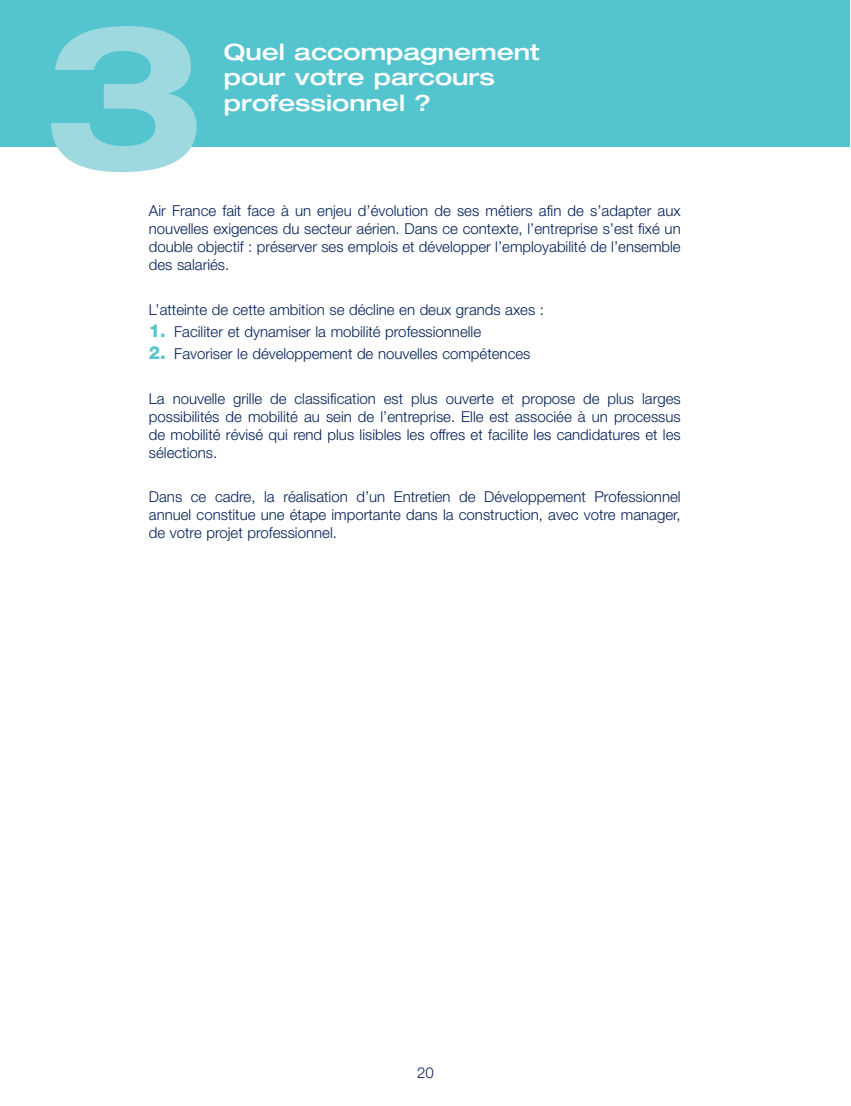
<style>
.page{position:relative;width:851px;height:1106px;background:#fff}
.page>*{position:absolute;margin:0;border:0;box-sizing:border-box;transform-origin:0 0}
.t1{font:700 expanded 199.95px "Helvetica Neue";color:#9ed9e0}
.t2{font:500 expanded 22.5px/25.5px "Helvetica Neue";color:#fff;scale:1.06 1}
.t3{font:300 15px/18px "Helvetica Neue";color:#001f56;text-align:justify}
.s1{font-weight:800;font-size:18px;color:#54c5cf}
</style>
<div class="page">
<div style="left:0;top:0;width:849px;height:146px;background:#54c5cf"></div>
<h1 class="t1" style="left:43px;top:23px;width:165px">3</h1>
<h2 class="t2" style="left:224px;top:41px;width:299px">Quel accompagnement pour votre parcours professionnel ?</h2>
<p class="t3" style="left:149px;top:203px;width:533px">Air France fait face à un enjeu d’évolution de ses métiers afin de s’adapter aux nouvelles exigences du secteur aérien. Dans ce contexte, l’entreprise s’est fixé un double objectif : préserver ses emplois et développer l’employabilité de l’ensemble des salariés.</p>
<p class="t3" style="left:149px;top:302px;width:396px">L’atteinte de cette ambition se décline en deux grands axes :</p>
<p class="t3" style="left:149px;top:324px;width:334px"><span class="s1">1.</span> Faciliter et dynamiser la mobilité professionnelle</p>
<p class="t3" style="left:149px;top:346px;width:383px"><span class="s1">2.</span> Favoriser le développement de nouvelles compétences</p>
<p class="t3" style="left:149px;top:391px;width:533px">La nouvelle grille de classification est plus ouverte et propose de plus larges possibilités de mobilité au sein de l’entreprise. Elle est associée à un processus de mobilité révisé qui rend plus lisibles les offres et facilite les candidatures et les sélections.</p>
<p class="t3" style="left:149px;top:489px;width:533px">Dans ce cadre, la réalisation d’un Entretien de Développement Professionnel annuel constitue une étape importante dans la construction, avec votre manager, de votre projet professionnel.</p>
<p class="t3" style="left:417px;top:1064px;width:18px">20</p>
</div>
